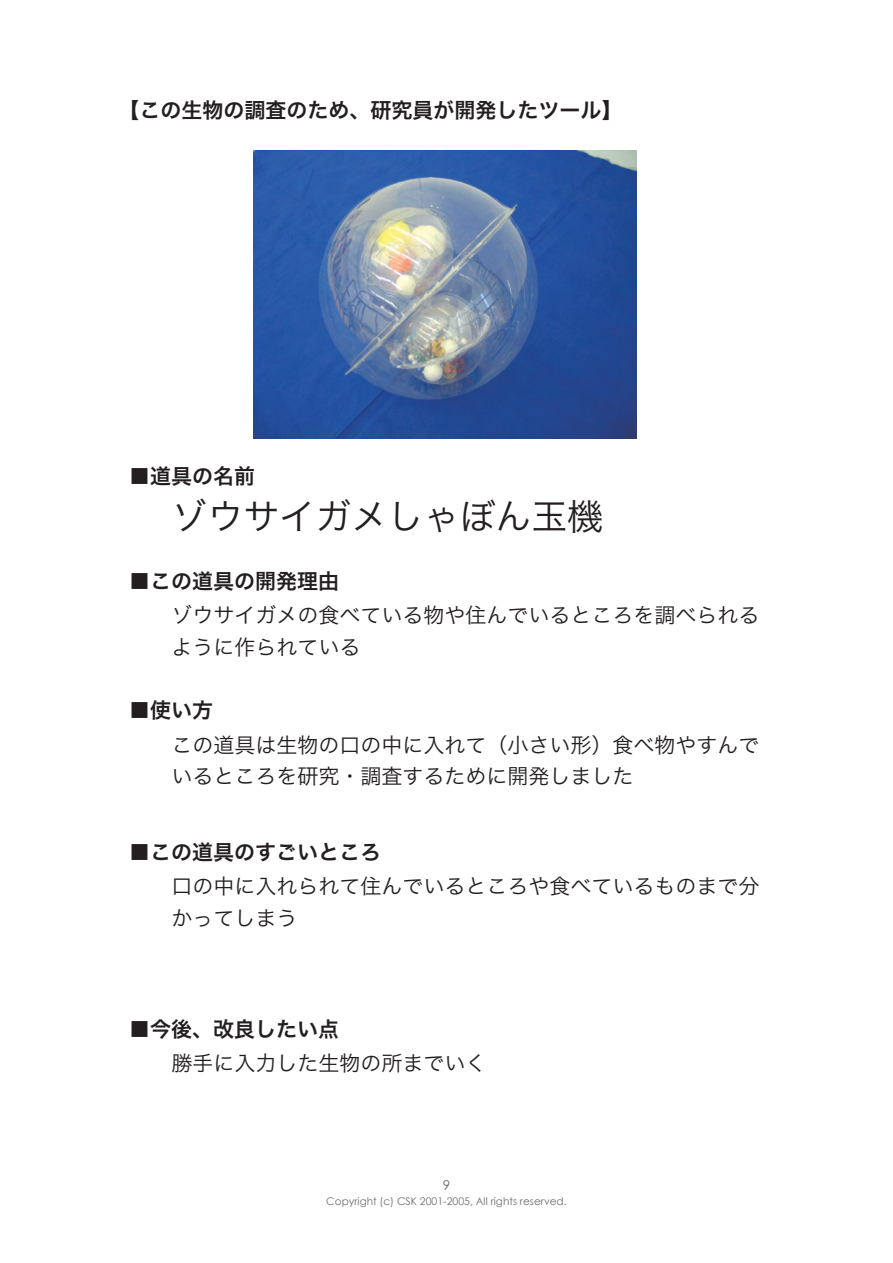
<style>
.page{position:relative;width:893px;height:1263px;background:#fff}
.page>*{position:absolute;margin:0;border:0;box-sizing:border-box;transform-origin:0 0}
.t1{font:36px "Hira Kaku Pro W3";color:#231f20}
.t2{font:21px/31.5px "Hira Kaku Pro W3";color:#231f20}
.t3{font:21px "Hira Kaku Pro W6";color:#231f20}
.t4{font:13.5px "Century Gothic";color:#6c6d70}
.t5{font:10.5px "Century Gothic";color:#6c6d70}
</style>
<div class="page">
<img style="left:254px;top:151px;width:382px;height:287px">
<p class="t3" style="left:119px;top:92px;width:506px">【この生物の調査のため、研究員が開発したツール】</p>
<p class="t3" style="left:129px;top:457px;width:127px">■道具の名前</p>
<h1 class="t1" style="left:172px;top:484px;width:434px">ゾウサイガメしゃぼん玉機</h1>
<p class="t3" style="left:129px;top:562px;width:211px">■この道具の開発理由</p>
<p class="t2" style="left:172px;top:598px;width:590px">ゾウサイガメの食べている物や住んでいるところを調べられるように作られている</p>
<p class="t3" style="left:129px;top:691px;width:85px">■使い方</p>
<p class="t2" style="left:172px;top:727px;width:590px">この道具は生物の口の中に入れて（小さい形）食べ物やすんでいるところを研究・調査するために開発しました</p>
<p class="t3" style="left:129px;top:833px;width:253px">■この道具のすごいところ</p>
<p class="t2" style="left:172px;top:869px;width:590px">口の中に入れられて住んでいるところや食べているものまで分かってしまう</p>
<p class="t3" style="left:129px;top:1010px;width:211px">■今後、改良したい点</p>
<p class="t2" style="left:172px;top:1046px;width:317px">勝手に入力した生物の所までいく</p>
<p class="t4" style="left:443px;top:1176px;width:9px">9</p>
<p class="t5" style="left:326px;top:1195px;width:242px">Copyright (c) CSK 2001-2005, All rights reserved.</p>
</div>
